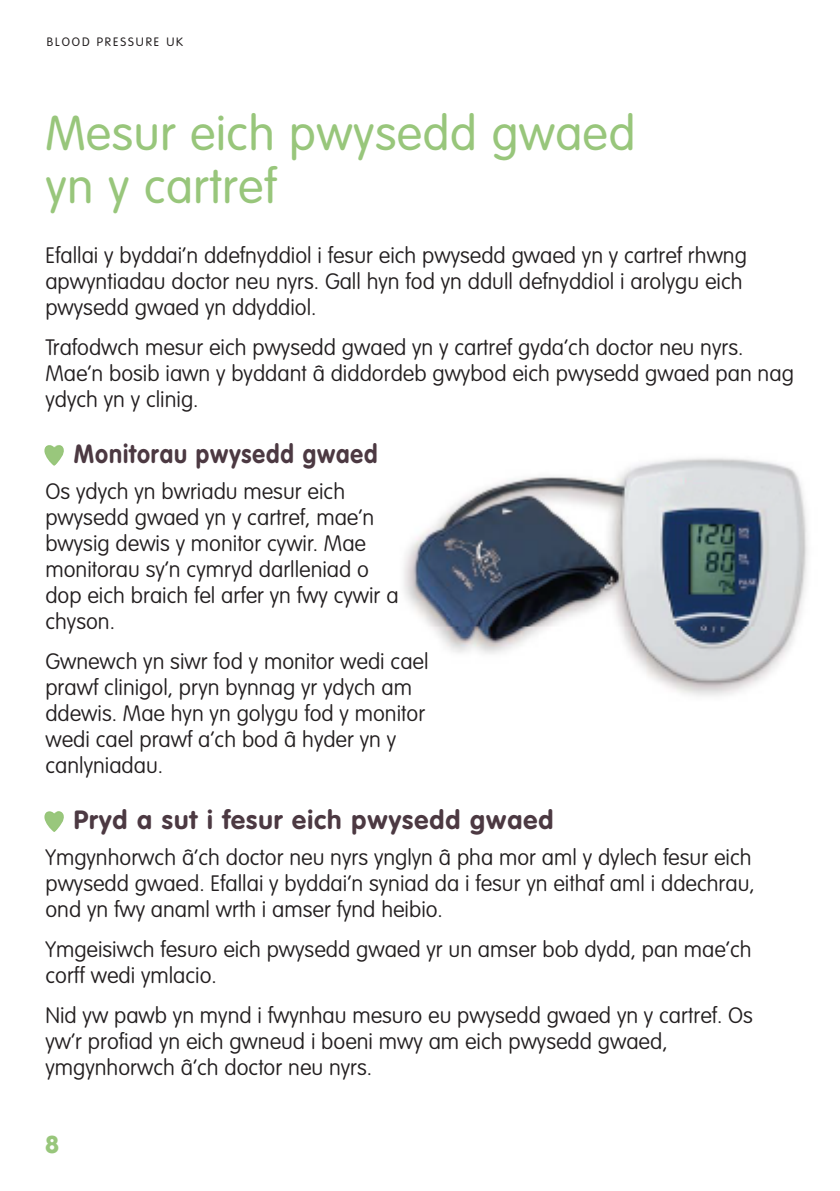
<style>
.page{position:relative;width:840px;height:1191px;background:#fff}
.page>*{position:absolute;margin:0;border:0;box-sizing:border-box;transform-origin:0 0}
.t1{font:300 48px/52px "VAG Rounded";letter-spacing:.015em;color:#98c67b}
.t2{font:700 26px "VAG Rounded";letter-spacing:.04em;color:#4c3942}
.t3{font:700 26px "VAG Rounded";letter-spacing:.04em;color:#4c3942;scale:.9 1}
.t4{font:900 24px "VAG Rounded";color:#98c67b}
.t5{font:100 22px/26px "VAG Rounded";color:#231f20}
.t6{font:300 12px "VAG Rounded";letter-spacing:.16em;color:#231f20}
</style>
<div class="page">
<img style="left:404px;top:458px;width:404px;height:238px">
<img style="left:44px;top:445px;width:20px;height:21px">
<img style="left:44px;top:811px;width:20px;height:21px">
<p class="t6" style="left:47px;top:35px;width:138px">BLOOD PRESSURE UK</p>
<h1 class="t1" style="left:45px;top:107px;width:591px">Mesur eich pwysedd gwaed yn y cartref</h1>
<p class="t5" style="left:45px;top:242px;width:702px">Efallai y byddai’n ddefnyddiol i fesur eich pwysedd gwaed yn y cartref rhwng apwyntiadau doctor neu nyrs. Gall hyn fod yn ddull defnyddiol i arolygu eich pwysedd gwaed yn ddyddiol.</p>
<p class="t5" style="left:45px;top:334px;width:749px">Trafodwch mesur eich pwysedd gwaed yn y cartref gyda’ch doctor neu nyrs.<br>Mae’n bosib iawn y byddant â diddordeb gwybod eich pwysedd gwaed pan nag ydych yn y clinig.</p>
<p class="t3" style="left:74px;top:438px;width:339px">Monitorau pwysedd gwaed</p>
<p class="t5" style="left:45px;top:478px;width:354px">Os ydych yn bwriadu mesur eich pwysedd gwaed yn y cartref, mae’n bwysig dewis y monitor cywir. Mae monitorau sy’n cymryd darlleniad o dop eich braich fel arfer yn fwy cywir a chyson.</p>
<p class="t5" style="left:45px;top:648px;width:384px">Gwnewch yn siwr fod y monitor wedi cael prawf clinigol, pryn bynnag yr ydych am ddewis. Mae hyn yn golygu fod y monitor wedi cael prawf a’ch bod â hyder yn y canlyniadau.</p>
<p class="t2" style="left:74px;top:804px;width:480px">Pryd a sut i fesur eich pwysedd gwaed</p>
<p class="t5" style="left:45px;top:844px;width:710px">Ymgynhorwch â’ch doctor neu nyrs ynglyn â pha mor aml y dylech fesur eich pwysedd gwaed. Efallai y byddai’n syniad da i fesur yn eithaf aml i ddechrau, ond yn fwy anaml wrth i amser fynd heibio.</p>
<p class="t5" style="left:45px;top:936px;width:707px">Ymgeisiwch fesuro eich pwysedd gwaed yr un amser bob dydd, pan mae’ch corff wedi ymlacio.</p>
<p class="t5" style="left:45px;top:1002px;width:708px">Nid yw pawb yn mynd i fwynhau mesuro eu pwysedd gwaed yn y cartref. Os yw’r profiad yn eich gwneud i boeni mwy am eich pwysedd gwaed, ymgynhorwch â’ch doctor neu nyrs.</p>
<p class="t4" style="left:45px;top:1129px;width:15px">8</p>
</div>
